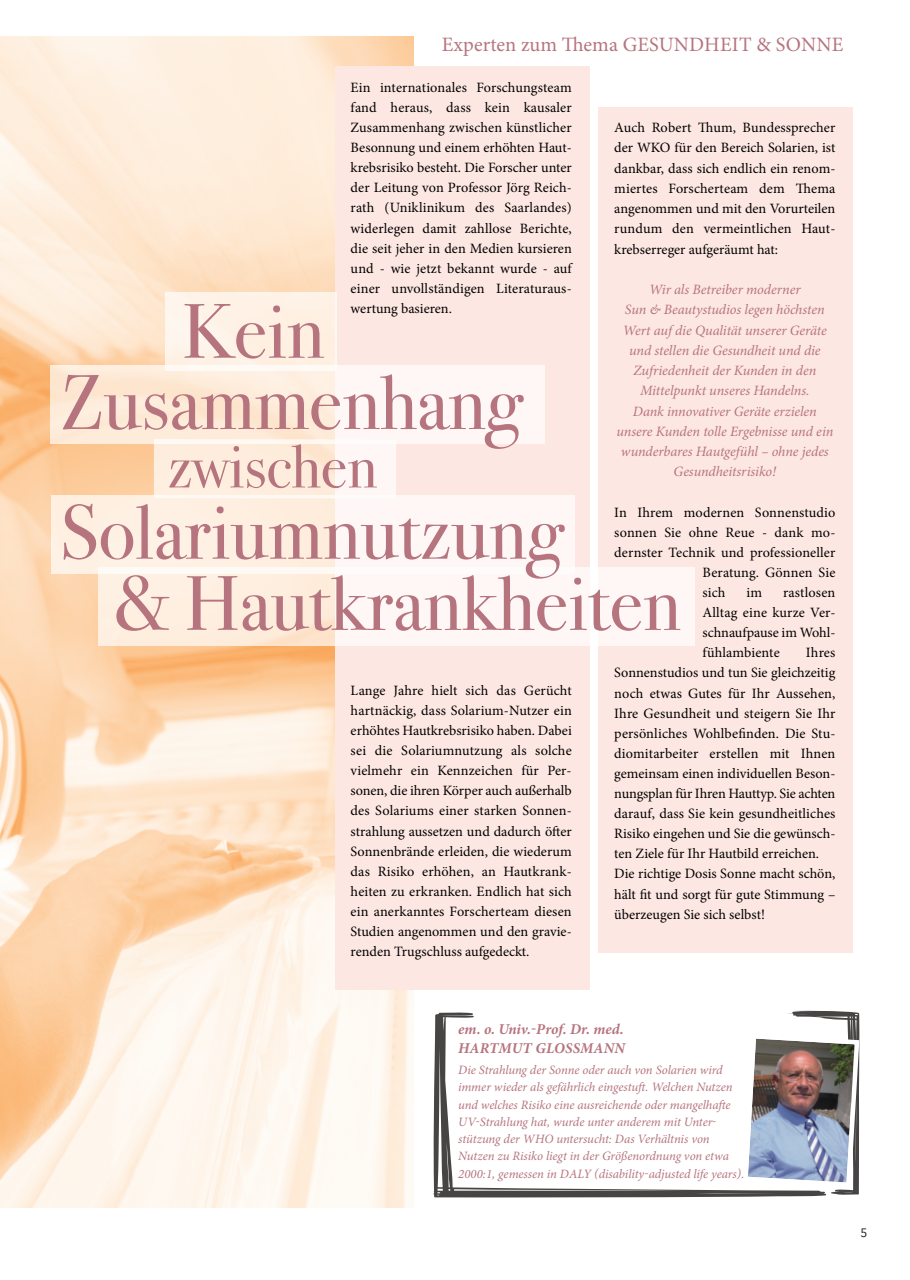
<style>
.page{position:relative;width:910px;height:1280px;background:#fff}
.page>*{position:absolute;margin:0;border:0;box-sizing:border-box;transform-origin:0 0}
.t1{font:77.4px/71.2px "Bodoni Svty Two ITCTT";color:#b6747f}
.t2{font:61.35px "Bodoni Svty Two ITCTT";color:#b6747f}
.t3{font:20.4px "Minion Pro";letter-spacing:.005em;color:#b6747f}
.t4{font:italic 700 15px/18.8px "Minion Pro";letter-spacing:.005em;color:#b6747f}
.t5{font:14.25px/20.1px "Minion Pro";color:#000;text-align:justify}
.t6{font:italic 14.25px/20.2px "Minion Pro";letter-spacing:-.005em;color:#b6747f;text-align:center}
.t7{font:italic 12.75px/17.2px "Minion Pro";letter-spacing:-.005em;color:#b6747f}
.t8{font:12px "Avenir Next";color:#000}
</style>
<div class="page">
<img style="left:0;top:36px;width:414px;height:1172px">
<div style="left:335px;top:66px;width:254px;height:924px;background:#fde7e2"></div>
<div style="left:598px;top:107px;width:255px;height:845px;background:#fde7e2"></div>
<div style="left:165px;top:292px;width:172px;height:78px;background:#fef1e5"></div>
<div style="left:50px;top:365px;width:495px;height:78px;background:#fff;opacity:.69"></div>
<div style="left:52px;top:495px;width:523px;height:79px;background:#fff;opacity:.69"></div>
<div style="left:98px;top:567px;width:597px;height:79px;background:#fff;opacity:.69"></div>
<svg style="left:154px;top:439px;width:242px;height:60px"></svg>
<svg style="left:433px;top:1012px;width:308px;height:185px"></svg>
<img style="left:741px;top:1010px;width:119px;height:187px">
<h3 class="t3" style="left:442px;top:36px;width:403px">Experten zum Thema GESUNDHEIT &amp; SONNE</h3>
<p class="t5" style="left:351px;top:78px;width:223px">Ein internationales Forschungsteam fand heraus, dass kein kausaler Zusammenhang zwischen künstlicher Besonnung und einem erhöhten Haut&shy;krebsrisiko besteht. Die Forscher unter der Leitung von Professor Jörg Reich&shy;rath (Uniklinikum des Saarlandes) widerlegen damit zahllose Berichte, die seit jeher in den Medien kursieren und - wie jetzt bekannt wurde - auf einer unvollständigen Literaturaus&shy;wertung basieren.</p>
<p class="t5" style="left:614px;top:119px;width:223px">Auch Robert Thum, Bundessprecher der WKO für den Bereich Solarien, ist dankbar, dass sich endlich ein renom&shy;miertes Forscherteam dem Thema angenommen und mit den Vorurteilen rundum den vermeintlichen Haut&shy;krebserreger aufgeräumt hat:</p>
<p class="t6" style="left:616px;top:281px;width:218px">Wir als Betreiber moderner<br>Sun &amp; Beautystudios legen höchsten<br>Wert auf die Qualität unserer Geräte und stellen die Gesundheit und die<br>Zufriedenheit der Kunden in den<br>Mittelpunkt unseres Handelns.<br>Dank innovativer Geräte erzielen unsere Kunden tolle Ergebnisse und ein wunderbares Hautgefühl – ohne jedes<br>Gesundheitsrisiko!</p>
<p class="t5" style="left:614px;top:503px;width:223px">In Ihrem modernen Sonnenstudio</p>
<p class="t5" style="left:614px;top:523px;width:223px">sonnen Sie ohne Reue - dank mo-</p>
<p class="t5" style="left:614px;top:543px;width:223px">dernster Technik und professioneller</p>
<p class="t5" style="left:703px;top:564px;width:134px">Beratung. Gönnen Sie</p>
<p class="t5" style="left:703px;top:584px;width:25px">sich</p>
<p class="t5" style="left:746px;top:584px;width:17px">im</p>
<h1 class="t1" style="left:60px;top:305px;width:463px;text-indent:122px">Kein<br>Zusammenhang</h1>
<h2 class="t2" style="left:168px;top:444px;width:211px">zwischen</h2>
<h1 class="t1" style="left:114px;top:506px;width:568px;text-indent:-54px">Solariumnutzung<br>&amp; Hautkrankheiten</h1>
<p class="t5" style="left:703px;top:584px;width:134px;text-indent:80px">rastlosen Alltag eine kurze Ver&shy;schnaufpause im Wohl&shy;fühlambiente</p>
<p class="t5" style="left:614px;top:644px;width:223px;text-align:left;text-indent:192px">Ihres Sonnenstudios und tun Sie gleichzeitig noch etwas Gutes für Ihr Aussehen, Ihre Gesundheit und steigern Sie Ihr persönliches Wohlbefinden. Die Stu&shy;diomitarbeiter erstellen mit Ihnen gemeinsam einen individuellen Beson&shy;nungsplan für Ihren Hauttyp. Sie achten darauf, dass Sie kein gesundheitliches Risiko eingehen und Sie die gewünsch&shy;ten Ziele für Ihr Hautbild erreichen.<br>Die richtige Dosis Sonne macht schön, hält fit und sorgt für gute Stimmung – überzeugen Sie sich selbst!</p>
<p class="t5" style="left:351px;top:681px;width:223px">Lange Jahre hielt sich das Gerücht hartnäckig, dass Solarium-Nutzer ein erhöhtes Hautkrebsrisiko haben. Dabei sei die Solariumnutzung als solche vielmehr ein Kennzeichen für Per&shy;sonen, die ihren Körper auch außerhalb des Solariums einer starken Sonnen&shy;strahlung aussetzen und dadurch öfter Sonnenbrände erleiden, die wiederum das Risiko erhöhen, an Hautkrank&shy;heiten zu erkranken. Endlich hat sich ein anerkanntes Forscherteam diesen Studien angenommen und den gravie&shy;renden Trugschluss aufgedeckt.</p>
<p class="t4" style="left:458px;top:1020px;width:168px">em. o. Univ.-Prof. Dr. med.<br>HARTMUT GLOSSMANN</p>
<p class="t7" style="left:458px;top:1062px;width:288px">Die Strahlung der Sonne oder auch von Solarien wird immer wieder als gefährlich eingestuft. Welchen Nutzen und welches Risiko eine ausreichende oder mangelhafte UV-Strahlung hat, wurde unter anderem mit Unter&shy;stützung der WHO untersucht: Das Verhältnis von Nutzen zu Risiko liegt in der Größenordnung von etwa 2000:1, gemessen in DALY (disability-adjusted life years).</p>
<p class="t8" style="left:860px;top:1225px;width:8px">5</p>
</div>
